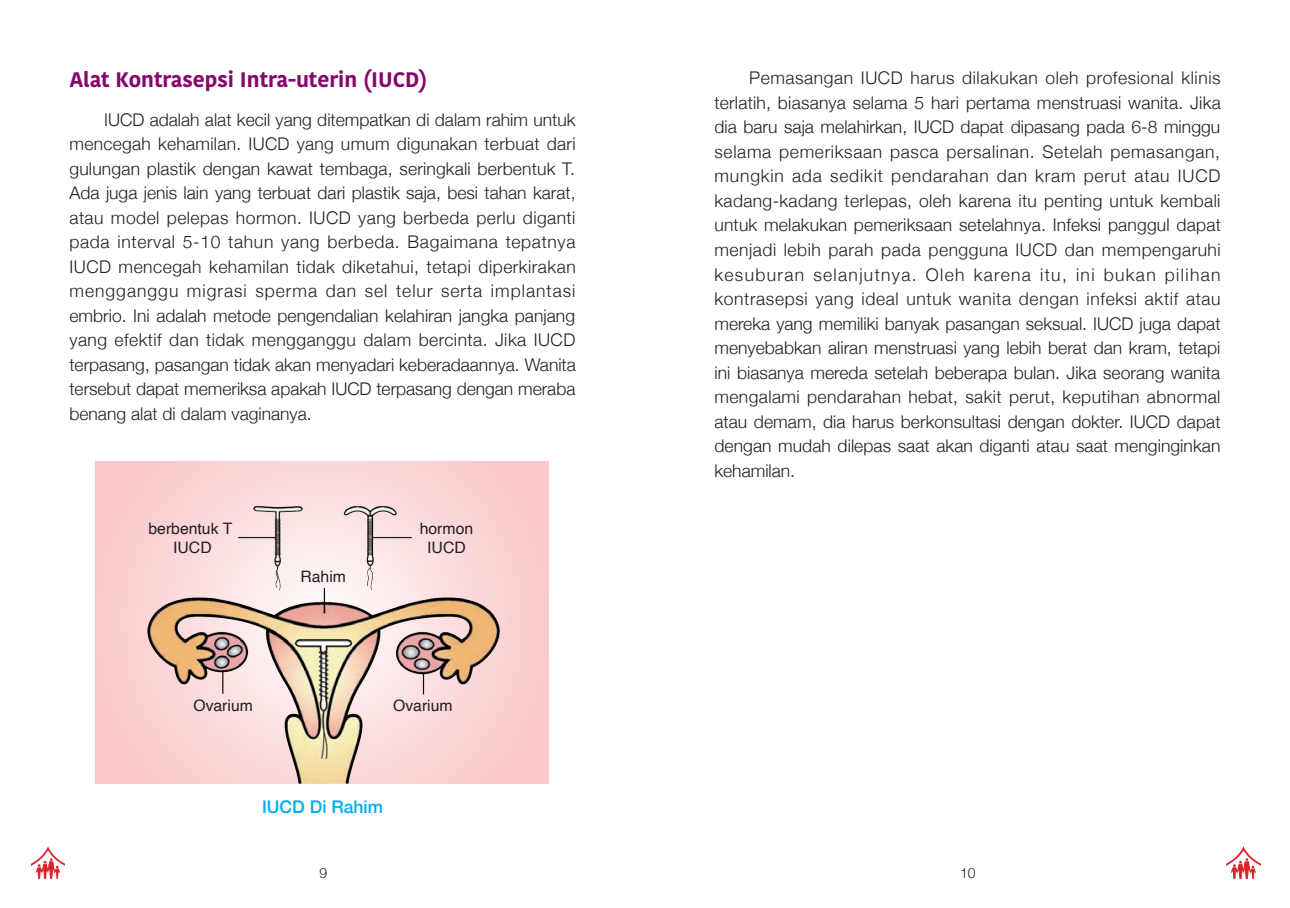
<style>
.page{position:relative;width:1290px;height:908px;background:#fff}
.page>*{position:absolute;margin:0;border:0;box-sizing:border-box;transform-origin:0 0}
.t1{font:700 21px "Kohinoor Bangla";color:#87056a}
.t2{font:300 17.5px/24.5px "Helvetica Neue";color:#231f20;text-align:justify}
.t3{font:500 17.5px "Helvetica Neue";color:#00aeef}
.t4{font:15.75px/18.9px "Helvetica";color:#231f20;text-align:center}
.t5{font:300 14px "Helvetica Neue";color:#231f20}
</style>
<div class="page">
<div style="left:95px;top:461px;width:454px;height:323px;background:linear-gradient(to right,#fad1d3,#fad1d3)"></div>
<img style="left:115px;top:478px;width:415px;height:306px">
<img style="left:1227px;top:847px;width:33px;height:31px">
<img style="left:31px;top:847px;width:33px;height:31px">
<p class="t1" style="left:69px;top:61px;width:359px">Alat Kontrasepsi Intra-uterin (IUCD)</p>
<p class="t2" style="left:69px;top:106px;width:508px;text-indent:35px">IUCD adalah alat kecil yang ditempatkan di dalam rahim untuk mencegah kehamilan. IUCD yang umum digunakan terbuat dari gulungan plastik dengan kawat tembaga, seringkali berbentuk T.<br>Ada juga jenis lain yang terbuat dari plastik saja, besi tahan karat, atau model pelepas hormon. IUCD yang berbeda perlu diganti pada interval 5-10 tahun yang berbeda. Bagaimana tepatnya IUCD mencegah kehamilan tidak diketahui, tetapi diperkirakan mengganggu migrasi sperma dan sel telur serta implantasi embrio. Ini adalah metode pengendalian kelahiran jangka panjang yang efektif dan tidak mengganggu dalam bercinta. Jika IUCD terpasang, pasangan tidak akan menyadari keberadaannya. Wanita tersebut dapat memeriksa apakah IUCD terpasang dengan meraba benang alat di dalam vaginanya.</p>
<p class="t4" style="left:148px;top:520px;width:85px">berbentuk T<br>IUCD</p>
<p class="t4" style="left:420px;top:520px;width:55px">hormon<br>IUCD</p>
<p class="t4" style="left:300px;top:567px;width:47px">Rahim</p>
<p class="t4" style="left:193px;top:697px;width:61px">Ovarium</p>
<p class="t4" style="left:393px;top:697px;width:61px">Ovarium</p>
<p class="t3" style="left:262px;top:793px;width:122px">IUCD Di Rahim</p>
<p class="t5" style="left:319px;top:862px;width:9px">9</p>
<p class="t2" style="left:714px;top:65px;width:508px;text-indent:35px">Pemasangan IUCD harus dilakukan oleh profesional klinis terlatih, biasanya selama 5 hari pertama menstruasi wanita. Jika dia baru saja melahirkan, IUCD dapat dipasang pada 6-8 minggu selama pemeriksaan pasca persalinan. Setelah pemasangan, mungkin ada sedikit pendarahan dan kram perut atau IUCD kadang-kadang terlepas, oleh karena itu penting untuk kembali untuk melakukan pemeriksaan setelahnya. Infeksi panggul dapat menjadi lebih parah pada pengguna IUCD dan mempengaruhi kesuburan selanjutnya. Oleh karena itu, ini bukan pilihan kontrasepsi yang ideal untuk wanita dengan infeksi aktif atau mereka yang memiliki banyak pasangan seksual. IUCD juga dapat menyebabkan aliran menstruasi yang lebih berat dan kram, tetapi ini biasanya mereda setelah beberapa bulan. Jika seorang wanita mengalami pendarahan hebat, sakit perut, keputihan abnormal atau demam, dia harus berkonsultasi dengan dokter. IUCD dapat dengan mudah dilepas saat akan diganti atau saat menginginkan kehamilan.</p>
<p class="t5" style="left:960px;top:862px;width:17px">10</p>
</div>
